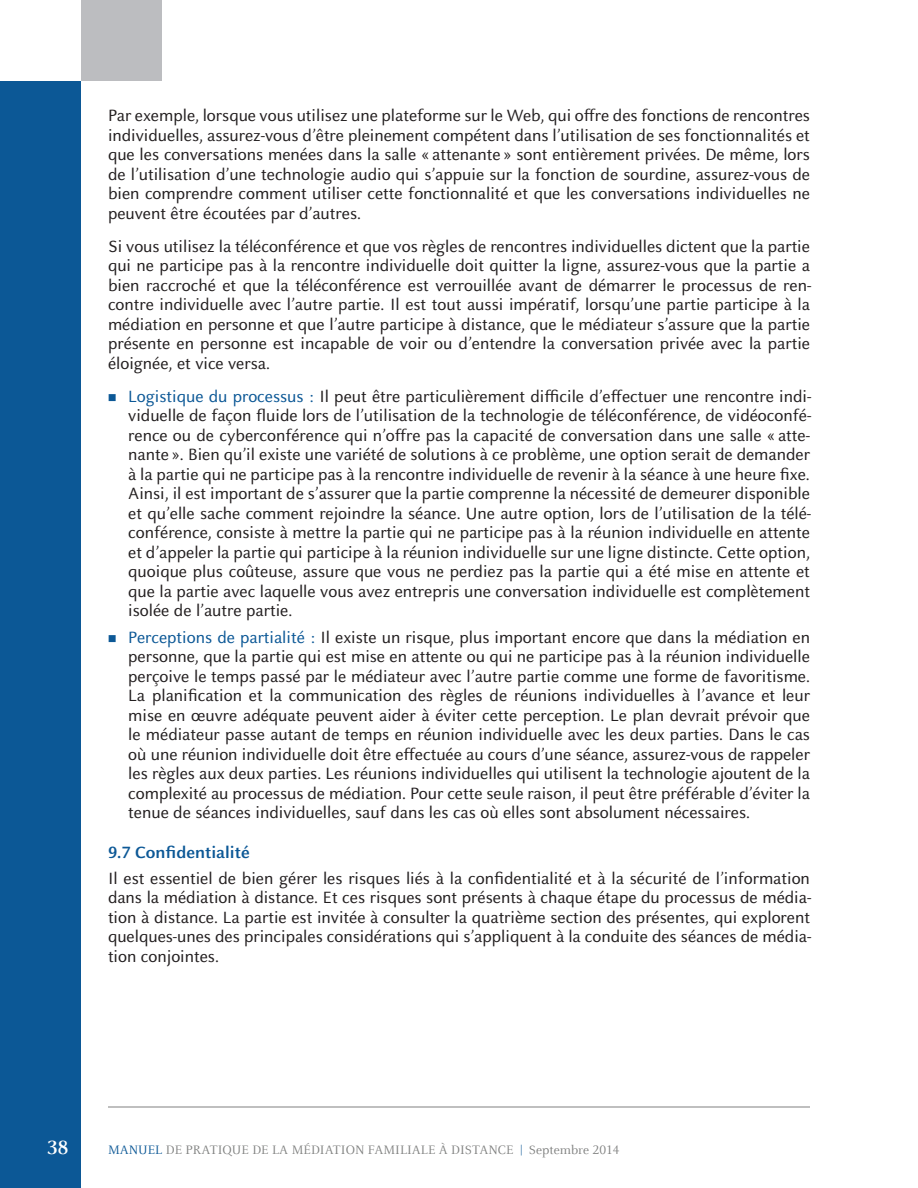
<style>
.page{position:relative;width:918px;height:1188px;background:#fff}
.page>*{position:absolute;margin:0;border:0;box-sizing:border-box;transform-origin:0 0}
.t1{font:700 21px "Barreau";color:#fff}
.t2{font:18px/19.5px "Barreau Sans";color:#231f20;text-align:justify}
.t3{font:700 18px "Barreau Sans";color:#0c5896}
.t4{font:13.5px "Barreau";color:#808180}
.s1{color:#0c5896}
</style>
<div class="page">
<div style="left:0;top:81px;width:81px;height:1107px;background:#0c5896"></div>
<div style="left:81px;top:0;width:81px;height:81px;background:#bcbdc0"></div>
<hr style="left:108px;top:1107px;width:702px;height:1px;background:#808180">
<p class="t2" style="left:108px;top:106px;width:704px">Par exemple, lorsque vous utilisez une plateforme sur le Web, qui offre des fonctions de rencontres individuelles, assurez-vous d’être pleinement compétent dans l’utilisation de ses fonctionnalités et que les conversations menées dans la salle « attenante » sont entièrement privées. De même, lors de l’utilisation d’une technologie audio qui s’appuie sur la fonction de sourdine, assurez-vous de bien comprendre comment utiliser cette fonctionnalité et que les conversations individuelles ne peuvent être écoutées par d’autres.</p>
<p class="t2" style="left:108px;top:237px;width:705px">Si vous utilisez la téléconférence et que vos règles de rencontres individuelles dictent que la partie qui ne participe pas à la rencontre individuelle doit quitter la ligne, assurez-vous que la partie a bien raccroché et que la téléconférence est verrouillée avant de démarrer le processus de ren&shy;contre individuelle avec l’autre partie. Il est tout aussi impératif, lorsqu’une partie participe à la médiation en personne et que l’autre participe à distance, que le médiateur s’assure que la partie présente en personne est incapable de voir ou d’entendre la conversation privée avec la partie éloignée, et vice versa.</p>
<p class="t2" style="left:128px;top:387px;width:685px"><span class="s1">Logistique du processus :</span> Il peut être particulièrement difficile d’effectuer une rencontre indi&shy;viduelle de façon fluide lors de l’utilisation de la technologie de téléconférence, de vidéoconfé&shy;rence ou de cyberconférence qui n’offre pas la capacité de conversation dans une salle « atte&shy;nante ». Bien qu’il existe une variété de solutions à ce problème, une option serait de demander à la partie qui ne participe pas à la rencontre individuelle de revenir à la séance à une heure fixe.<br>Ainsi, il est important de s’assurer que la partie comprenne la nécessité de demeurer disponible et qu’elle sache comment rejoindre la séance. Une autre option, lors de l’utilisation de la télé&shy;conférence, consiste à mettre la partie qui ne participe pas à la réunion individuelle en attente et d’appeler la partie qui participe à la réunion individuelle sur une ligne distincte. Cette option, quoique plus coûteuse, assure que vous ne perdiez pas la partie qui a été mise en attente et que la partie avec laquelle vous avez entrepris une conversation individuelle est complètement isolée de l’autre partie.</p>
<p class="t2" style="left:128px;top:627px;width:683px"><span class="s1">Perceptions de partialité :</span> Il existe un risque, plus important encore que dans la médiation en personne, que la partie qui est mise en attente ou qui ne participe pas à la réunion individuelle perçoive le temps passé par le médiateur avec l’autre partie comme une forme de favoritisme.<br>La planification et la communication des règles de réunions individuelles à l’avance et leur mise en œuvre adéquate peuvent aider à éviter cette perception. Le plan devrait prévoir que le médiateur passe autant de temps en réunion individuelle avec les deux parties. Dans le cas où une réunion individuelle doit être effectuée au cours d’une séance, assurez-vous de rappeler les règles aux deux parties. Les réunions individuelles qui utilisent la technologie ajoutent de la complexité au processus de médiation. Pour cette seule raison, il peut être préférable d’éviter la tenue de séances individuelles, sauf dans les cas où elles sont absolument nécessaires.</p>
<p class="t3" style="left:108px;top:842px;width:143px">9.7 Confidentialité</p>
<p class="t2" style="left:108px;top:869px;width:705px">Il est essentiel de bien gérer les risques liés à la confidentialité et à la sécurité de l’information dans la médiation à distance. Et ces risques sont présents à chaque étape du processus de média&shy;tion à distance. La partie est invitée à consulter la quatrième section des présentes, qui explorent quelques-unes des principales considérations qui s’appliquent à la conduite des séances de média&shy;tion conjointes.</p>
<p class="t1" style="left:47px;top:1136px;width:22px">38</p>
<p class="t4" style="left:108px;top:1143px;width:513px"><span class="s1">MANUEL</span> DE PRATIQUE DE LA MÉDIATION FAMILIALE À DISTANCE <span class="s1">|</span> Septembre 2014</p>
</div>
